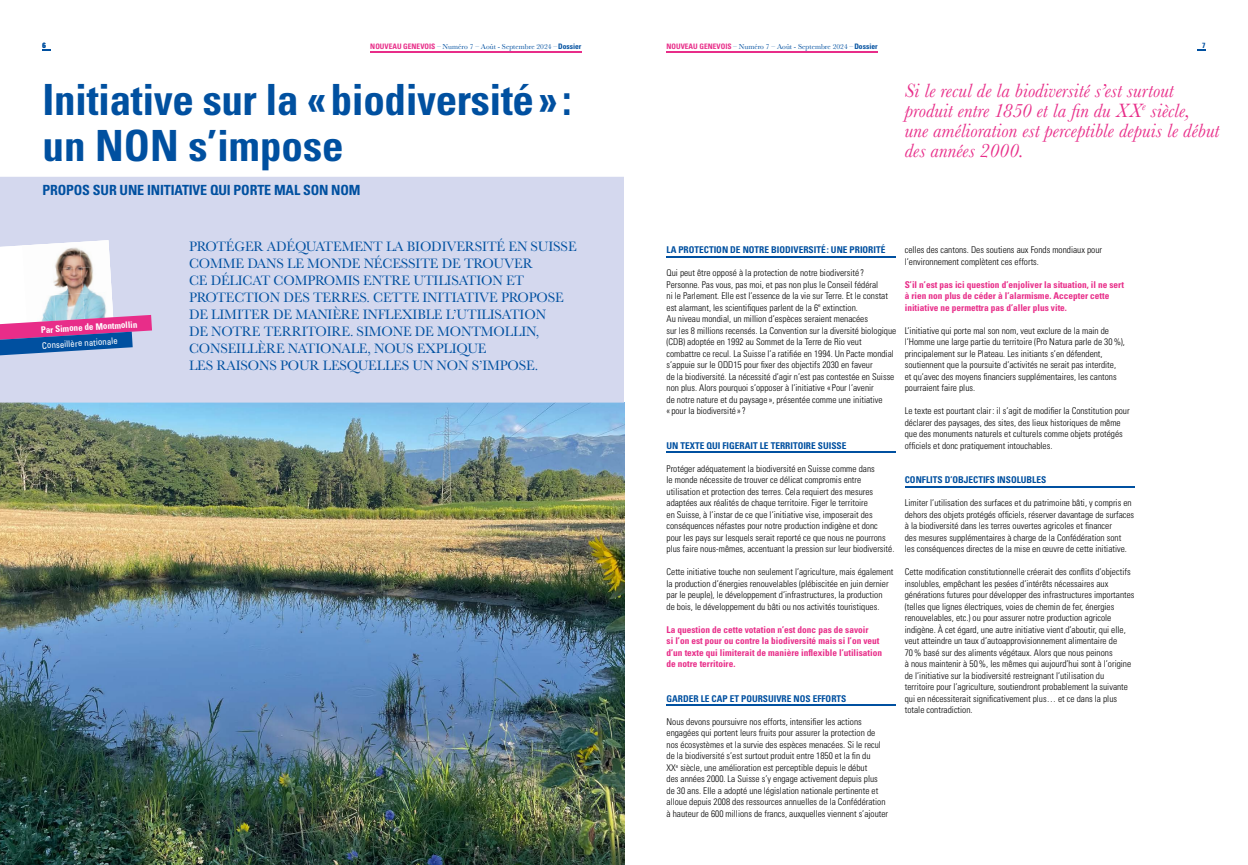
<style>
.page{position:relative;width:1248px;height:865px;background:#fff}
.page>*{position:absolute;margin:0;border:0;box-sizing:border-box;transform-origin:0 0}
.t1{font:700 condensed 43px/46px "Univers LT Std";letter-spacing:-.01em;color:#0050a0}
.t2{font:italic 20px/20px "Baskerville";letter-spacing:.005em;color:#e82d89}
.t3{font:14.1px/17px "Baskerville";letter-spacing:-.01em;color:#0050a0}
.t4{font:700 condensed 14px "Univers LT Std";letter-spacing:-.01em;color:#0050a0}
.t5{font:300 condensed 9.3px/11.5px "Univers LT Std";color:#000}
.t6{font:700 condensed 9.3px/11.5px "Univers LT Std";color:#e82d89}
.t7{font:700 condensed 9.3px "Univers LT Std";color:#0050a0}
.t8{font:700 condensed 9px "Univers LT Std";color:#fff}
.t9{font:condensed 9px "Univers LT Std";color:#fff}
.t10{font:7.5px "Baskerville";color:#0050a0}
.t11{font:700 condensed 7.5px "Univers LT Std";color:#0050a0}
.s1{font-family:"Univers LT Std";font-weight:700;font-stretch:condensed;color:#e82d89}
.s2{font-family:"Univers LT Std";font-weight:700;font-stretch:condensed}
</style>
<div class="page">
<img style="left:0;top:403px;width:624px;height:462px">
<div style="left:0;top:177px;width:624px;height:225px;background:#d4d8ee"></div>
<img style="left:0;top:402px;width:624px;height:1px">
<hr style="left:666px;top:256px;width:230px;height:1px;background:#0050a0">
<hr style="left:666px;top:451px;width:230px;height:2px;background:#0050a0">
<hr style="left:666px;top:704px;width:230px;height:2px;background:#0050a0">
<hr style="left:904px;top:486px;width:230px;height:1px;background:#0050a0">
<svg style="left:0;top:240px;width:152px;height:115px"></svg>
<hr style="left:666px;top:51px;width:211px;height:1px;background:#e82d89">
<hr style="left:370px;top:51px;width:211px;height:1px;background:#e82d89">
<p class="t11" style="left:43px;top:41px;width:5px">6</p>
<p class="t10" style="left:370px;top:42px;width:212px"><span class="s1">NOUVEAU GENEVOIS</span> – Numéro 7 – Août - Septembre 2024 –<span class="s2">Dossier</span></p>
<p class="t10" style="left:666px;top:42px;width:212px"><span class="s1">NOUVEAU GENEVOIS</span> – Numéro 7 – Août - Septembre 2024 –<span class="s2">Dossier</span></p>
<p class="t11" style="left:1201px;top:41px;width:5px">7</p>
<h1 class="t1" style="left:43px;top:76px;width:530px">Initiative sur la « biodiversité » : un NON s’impose</h1>
<h3 class="t4" style="left:43px;top:182px;width:319px">PROPOS SUR UNE INITIATIVE QUI PORTE MAL SON NOM</h3>
<p class="t8" style="left:41px;top:324px;width:98px;rotate:-3deg">Par Simone de Montmollin</p>
<p class="t9" style="left:42px;top:339px;width:77px;rotate:-3deg">Conseillère nationale</p>
<p class="t3" style="left:189px;top:238px;width:389px">PROTÉGER ADÉQUATEMENT LA BIODIVERSITÉ EN SUISSE COMME DANS LE MONDE NÉCESSITE DE TROUVER<br>CE DÉLICAT COMPROMIS ENTRE UTILISATION ET PROTECTION DES TERRES. CETTE INITIATIVE PROPOSE DE LIMITER DE MANIÈRE INFLEXIBLE L’UTILISATION<br>DE NOTRE TERRITOIRE. SIMONE DE MONTMOLLIN, CONSEILLÈRE NATIONALE, NOUS EXPLIQUE<br>LES RAISONS POUR LESQUELLES UN NON S’IMPOSE.</p>
<h2 class="t2" style="left:904px;top:80px;width:316px">Si le recul de la biodiversité s’est surtout produit entre 1850 et la fin du XX<sup>e</sup> siècle,<br>une amélioration est perceptible depuis le début des années 2000.</h2>
<p class="t7" style="left:666px;top:244px;width:220px">LA PROTECTION DE NOTRE BIODIVERSITÉ : UNE PRIORITÉ</p>
<p class="t5" style="left:666px;top:267px;width:231px">Qui peut être opposé à la protection de notre biodiversité ?<br>Personne. Pas vous, pas moi, et pas non plus le Conseil fédéral<br>ni le Parlement. Elle est l’essence de la vie sur Terre. Et le constat est alarmant, les scientifiques parlent de la 6<sup>e</sup> extinction.<br>Au niveau mondial, un million d’espèces seraient menacées<br>sur les 8 millions recensés. La Convention sur la diversité biologique (CDB) adoptée en 1992 au Sommet de la Terre de Rio veut combattre ce recul. La Suisse l’a ratifiée en 1994. Un Pacte mondial s’appuie sur le ODD15 pour fixer des objectifs 2030 en faveur<br>de la biodiversité. La nécessité d’agir n’est pas contestée en Suisse non plus. Alors pourquoi s’opposer à l’initiative « Pour l’avenir<br>de notre nature et du paysage », présentée comme une initiative<br>« pour la biodiversité » ?</p>
<p class="t7" style="left:666px;top:439px;width:181px">UN TEXTE QUI FIGERAIT LE TERRITOIRE SUISSE</p>
<p class="t5" style="left:666px;top:462px;width:229px">Protéger adéquatement la biodiversité en Suisse comme dans<br>le monde nécessite de trouver ce délicat compromis entre utilisation et protection des terres. Cela requiert des mesures adaptées aux réalités de chaque territoire. Figer le territoire<br>en Suisse, à l’instar de ce que l’initiative vise, imposerait des conséquences néfastes pour notre production indigène et donc pour les pays sur lesquels serait reporté ce que nous ne pourrons plus faire nous-mêmes, accentuant la pression sur leur biodiversité.</p>
<p class="t5" style="left:666px;top:566px;width:228px">Cette initiative touche non seulement l’agriculture, mais également la production d’énergies renouvelables (plébiscitée en juin dernier par le peuple), le développement d’infrastructures, la production<br>de bois, le développement du bâti ou nos activités touristiques.</p>
<p class="t6" style="left:666px;top:623px;width:217px">La question de cette votation n’est donc pas de savoir<br>si l’on est pour ou contre la biodiversité mais si l’on veut d’un texte qui limiterait de manière inflexible l’utilisation de notre territoire.</p>
<p class="t7" style="left:666px;top:692px;width:181px">GARDER LE CAP ET POURSUIVRE NOS EFFORTS</p>
<p class="t5" style="left:666px;top:715px;width:223px">Nous devons poursuivre nos efforts, intensifier les actions engagées qui portent leurs fruits pour assurer la protection de nos écosystèmes et la survie des espèces menacées. Si le recul de la biodiversité s’est surtout produit entre 1850 et la fin du<br>XX<sup>e</sup> siècle, une amélioration est perceptible depuis le début<br>des années 2000. La Suisse s’y engage activement depuis plus de 30 ans. Elle a adopté une législation nationale pertinente et alloue depuis 2008 des ressources annuelles de la Confédération à hauteur de 600 millions de francs, auxquelles viennent s’ajouter</p>
<p class="t5" style="left:904px;top:244px;width:199px">celles des cantons. Des soutiens aux Fonds mondiaux pour l’environnement complètent ces efforts.</p>
<p class="t6" style="left:904px;top:278px;width:221px">S’il n’est pas ici question d’enjoliver la situation, il ne sert à rien non plus de céder à l’alarmisme. Accepter cette initiative ne permettra pas d’aller plus vite.</p>
<p class="t5" style="left:904px;top:324px;width:222px">L’initiative qui porte mal son nom, veut exclure de la main de l’Homme une large partie du territoire (Pro Natura parle de 30 %), principalement sur le Plateau. Les initiants s’en défendent, soutiennent que la poursuite d’activités ne serait pas interdite, et qu’avec des moyens financiers supplémentaires, les cantons pourraient faire plus.</p>
<p class="t5" style="left:904px;top:405px;width:226px">Le texte est pourtant clair : il s’agit de modifier la Constitution pour déclarer des paysages, des sites, des lieux historiques de même que des monuments naturels et culturels comme objets protégés officiels et donc pratiquement intouchables.</p>
<p class="t7" style="left:904px;top:474px;width:143px">CONFLITS D’OBJECTIFS INSOLUBLES</p>
<p class="t5" style="left:904px;top:497px;width:231px">Limiter l’utilisation des surfaces et du patrimoine bâti, y compris en dehors des objets protégés officiels, réserver davantage de surfaces à la biodiversité dans les terres ouvertes agricoles et financer<br>des mesures supplémentaires à charge de la Confédération sont<br>les conséquences directes de la mise en œuvre de cette initiative.</p>
<p class="t5" style="left:904px;top:566px;width:231px">Cette modification constitutionnelle créerait des conflits d’objectifs insolubles, empêchant les pesées d’intérêts nécessaires aux générations futures pour développer des infrastructures importantes (telles que lignes électriques, voies de chemin de fer, énergies renouvelables, etc.) ou pour assurer notre production agricole indigène. À cet égard, une autre initiative vient d’aboutir, qui elle, veut atteindre un taux d’autoapprovisionnement alimentaire de<br>70 % basé sur des aliments végétaux. Alors que nous peinons<br>à nous maintenir à 50 %, les mêmes qui aujourd’hui sont à l’origine de l’initiative sur la biodiversité restreignant l’utilisation du territoire pour l’agriculture, soutiendront probablement la suivante qui en nécessiterait significativement plus… et ce dans la plus totale contradiction.</p>
</div>
